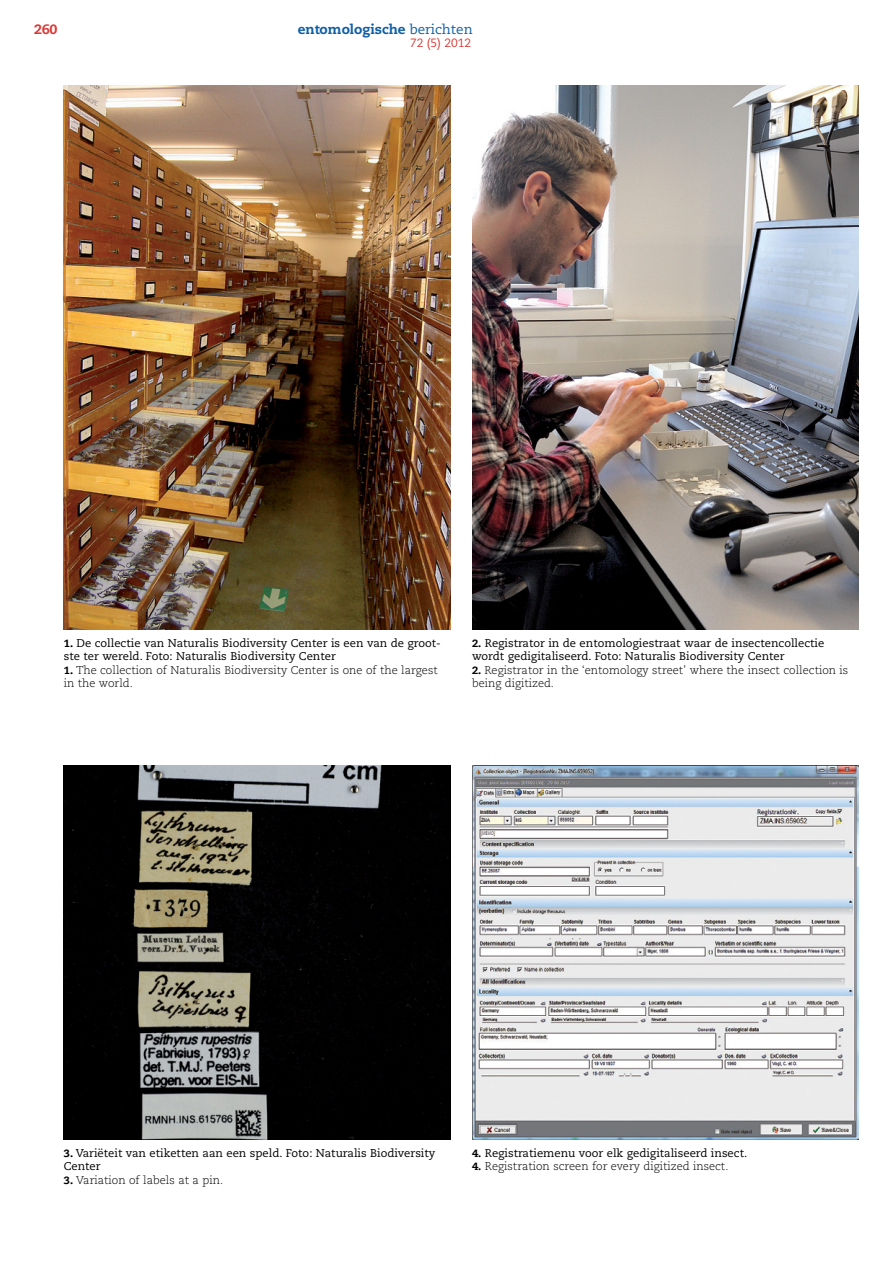
<style>
.page{position:relative;width:893px;height:1263px;background:#fff}
.page>*{position:absolute;margin:0;border:0;box-sizing:border-box;transform-origin:0 0}
.t1{font:800 13.5px "Caecilia LT Std";color:#115fa4}
.t2{font:800 13.5px "Caecilia LT Std";color:#d93a37}
.t3{font:12px "Caecilia LT Std";color:#d93a37}
.t4{font:11.25px/13.5px "Caecilia LT Std";color:#000}
.t5{font:300 11.25px/13.5px "Caecilia LT Std";color:#000}
.s1{font-weight:400}
.s2{font-weight:800;font-size:10.5px}
</style>
<div class="page">
<img style="left:64px;top:85px;width:387px;height:544px">
<img style="left:472px;top:85px;width:387px;height:544px">
<img style="left:64px;top:765px;width:387px;height:375px">
<img style="left:472px;top:765px;width:387px;height:375px">
<p class="t2" style="left:34px;top:21px;width:25px">260</p>
<p class="t1" style="left:298px;top:21px;width:177px">entomologische <span class="s1">berichten</span></p>
<p class="t3" style="left:410px;top:36px;width:62px">72 (5) 2012</p>
<p class="t4" style="left:64px;top:636px;width:378px"><span class="s2">1.</span> De collectie van Naturalis Biodiversity Center is een van de groot&shy;ste ter wereld. Foto: Naturalis Biodiversity Center</p>
<p class="t5" style="left:64px;top:663px;width:375px"><span class="s2">1.</span> The collection of Naturalis Biodiversity Center is one of the largest in the world.</p>
<p class="t4" style="left:472px;top:636px;width:354px"><span class="s2">2.</span> Registrator in de entomologiestraat waar de insectencollectie wordt gedigitaliseerd. Foto: Naturalis Biodiversity Center</p>
<p class="t5" style="left:472px;top:663px;width:378px"><span class="s2">2.</span> Registrator in the ‘entomology street’ where the insect collection is being digitized.</p>
<p class="t4" style="left:64px;top:1146px;width:373px"><span class="s2">3.</span> Variëteit van etiketten aan een speld. Foto: Naturalis Biodiversity<br>Center</p>
<p class="t5" style="left:64px;top:1173px;width:161px"><span class="s2">3.</span> Variation of labels at a pin.</p>
<p class="t4" style="left:472px;top:1146px;width:277px"><span class="s2">4.</span> Registratiemenu voor elk gedigitaliseerd insect.</p>
<p class="t5" style="left:472px;top:1160px;width:258px"><span class="s2">4.</span> Registration screen for every digitized insect.</p>
</div>
